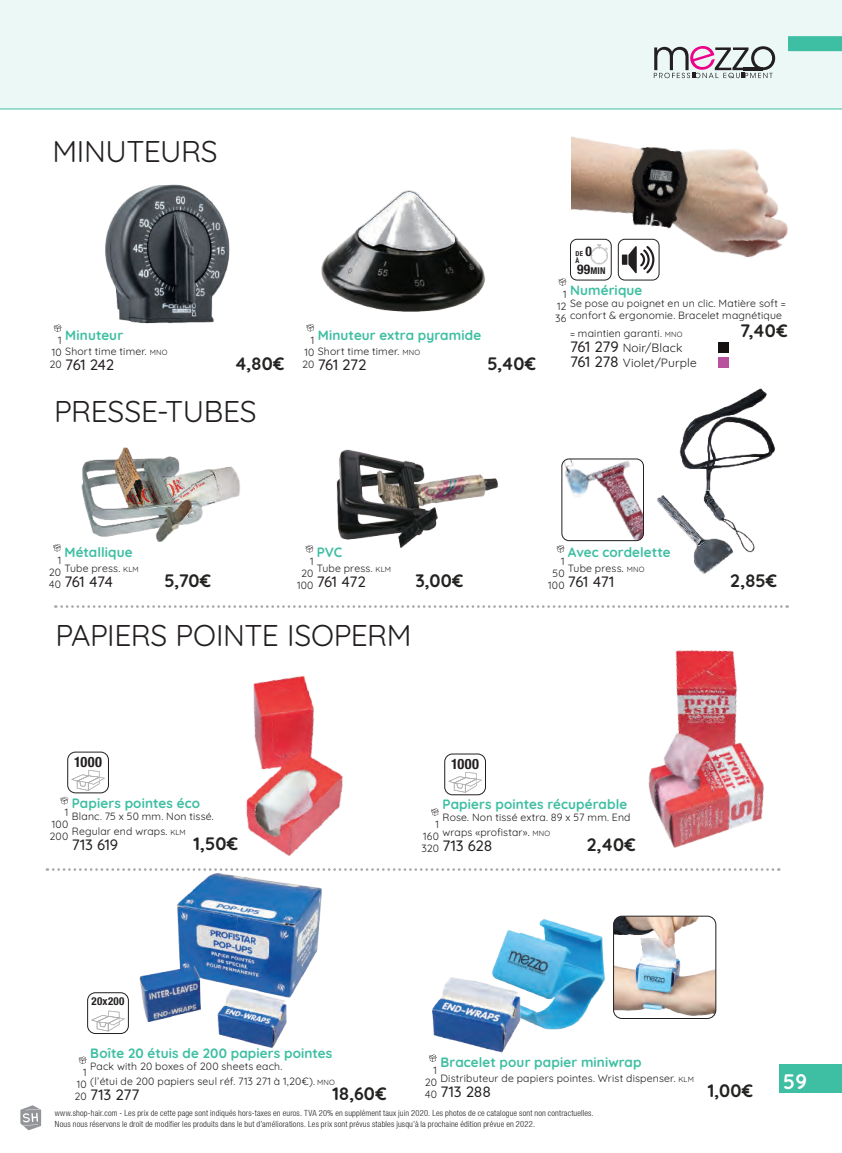
<style>
.page{position:relative;width:842px;height:1153px;background:#fff}
.page>*{position:absolute;margin:0;border:0;box-sizing:border-box;transform-origin:0 0}
.t1{font:300 30px "Quicksand";letter-spacing:-.01em;color:#231f20}
.t2{font:300 21px "Quicksand";color:#fff}
.t3{font:300 18px "Quicksand";letter-spacing:-.01em;color:#232322}
.t4{font:300 15px "Quicksand";letter-spacing:-.025em;color:#231f20}
.t5{font:700 condensed 14.25px "Helvetica Neue LT Std";letter-spacing:.025em;color:#231f20}
.t6{font:300 13.5px "Quicksand";letter-spacing:.01em;color:#3ebea2}
.t7{font:300 12px/15px "Quicksand";letter-spacing:.01em;color:#231f20}
.t8{font:700 condensed 10.95px "Helvetica Neue LT Std";letter-spacing:.03em;color:#231f20}
.t9{font:300 10.5px/12px "Quicksand";letter-spacing:.015em;color:#231f20;text-align:justify}
.t10{font:700 condensed 9.3px "Helvetica Neue LT Std";color:#231f20}
.t11{font:300 condensed 8.4px/10.5px "Helvetica Neue LT";letter-spacing:.02em;color:#231f20}
.t12{font:700 condensed 6.75px/7.4px "Helvetica Neue LT Std";color:#231f20}
.s1{font-size:7.5px}
.s2{font-size:13.35px}
.s3{font-size:15px}
</style>
<div class="page">
<hr style="left:0;top:109px;width:842px;height:1px;background:#3ebea2">
<div style="left:0;top:0;width:842px;height:108px;background:#ecf8f5"></div>
<div style="left:779px;top:1063px;width:63px;height:29px;background:#3ebea2"></div>
<div style="left:788px;top:36px;width:54px;height:15px;background:#3ebea2"></div>
<svg style="left:20px;top:1105px;width:21px;height:25px"></svg>
<svg style="left:54px;top:324px;width:8px;height:8px"></svg>
<svg style="left:306px;top:324px;width:8px;height:7px"></svg>
<img style="left:81px;top:447px;width:159px;height:95px">
<img style="left:657px;top:388px;width:118px;height:186px">
<img style="left:336px;top:449px;width:163px;height:99px">
<img style="left:562px;top:459px;width:81px;height:81px">
<div style="left:562px;top:458px;width:82px;height:83px;border:1px solid #231f20;border-radius:7px"></div>
<img style="left:571px;top:136px;width:217px;height:132px">
<div style="left:570px;top:239px;width:41px;height:41px;background:#fff;border-radius:8px"></div>
<div style="left:570px;top:239px;width:41px;height:41px;border:1px solid #231f20;border-radius:7px"></div>
<svg style="left:590px;top:244px;width:18px;height:20px"></svg>
<div style="left:622px;top:254px;width:5px;height:11px;background:#231f20"></div>
<svg style="left:628px;top:246px;width:26px;height:27px"></svg>
<div style="left:618px;top:239px;width:41px;height:41px;border:1px solid #231f20;border-radius:7px"></div>
<div style="left:444px;top:753px;width:42px;height:42px;border:1px solid #231f20;border-radius:8px"></div>
<svg style="left:448px;top:772px;width:34px;height:20px"></svg>
<img style="left:648px;top:650px;width:116px;height:198px">
<div style="left:68px;top:751px;width:41px;height:42px;border:1px solid #231f20;border-radius:8px"></div>
<svg style="left:71px;top:770px;width:34px;height:20px"></svg>
<img style="left:246px;top:675px;width:97px;height:181px">
<img style="left:492px;top:919px;width:113px;height:111px">
<img style="left:613px;top:917px;width:103px;height:101px">
<div style="left:613px;top:915px;width:103px;height:103px;border:1px solid #231f20;border-radius:8px"></div>
<img style="left:133px;top:870px;width:196px;height:178px">
<img style="left:428px;top:972px;width:105px;height:86px">
<div style="left:87px;top:992px;width:42px;height:41px;border:1px solid #231f20;border-radius:8px"></div>
<svg style="left:91px;top:1010px;width:34px;height:21px"></svg>
<svg style="left:60px;top:796px;width:8px;height:8px"></svg>
<svg style="left:79px;top:1056px;width:8px;height:7px"></svg>
<svg style="left:429px;top:1054px;width:8px;height:7px"></svg>
<svg style="left:431px;top:808px;width:8px;height:7px"></svg>
<svg style="left:53px;top:544px;width:8px;height:7px"></svg>
<svg style="left:305px;top:545px;width:9px;height:7px"></svg>
<svg style="left:556px;top:545px;width:9px;height:7px"></svg>
<div style="left:718px;top:342px;width:11px;height:10px;background:#141311"></div>
<div style="left:718px;top:357px;width:11px;height:10px;background:#b953a0"></div>
<svg style="left:558px;top:278px;width:9px;height:8px"></svg>
<img style="left:105px;top:184px;width:125px;height:140px">
<img style="left:321px;top:190px;width:165px;height:122px">
<svg style="left:55px;top:605px;width:726px;height:3px"></svg>
<svg style="left:47px;top:868px;width:732px;height:2px"></svg>
<svg style="left:654px;top:46px;width:121px;height:32px;background:#b8b1b8"></svg>
<h1 class="t1" style="left:52px;top:128px;width:167px">MINUTEURS</h1>
<p class="t6" style="left:65px;top:325px;width:59px">Minuteur</p>
<p class="t9" style="left:52px;top:344px;width:117px">10 Short time timer. <span class="s1">MNO</span></p>
<h3 class="t4" style="left:65px;top:353px;width:50px">761 242</h3>
<h3 class="t3" style="left:235px;top:350px;width:51px">4,80€</h3>
<p class="t9" style="left:58px;top:333px;width:5px">1</p>
<p class="t9" style="left:50px;top:357px;width:14px">20</p>
<h1 class="t1" style="left:54px;top:388px;width:204px">PRESSE-TUBES</h1>
<p class="t6" style="left:318px;top:324px;width:165px">Minuteur extra pyramide</p>
<p class="t9" style="left:304px;top:344px;width:117px">10 Short time timer. <span class="s1">MNO</span></p>
<h3 class="t4" style="left:318px;top:353px;width:50px">761 272</h3>
<h3 class="t3" style="left:487px;top:349px;width:50px">5,40€</h3>
<p class="t9" style="left:311px;top:332px;width:5px">1</p>
<p class="t9" style="left:302px;top:356px;width:14px">20</p>
<p class="t12" style="left:576px;top:249px;width:18px">DE <span class="s2">0<br></span>À</p>
<p class="t10" style="left:577px;top:265px;width:30px"><span class="s2">99</span>MIN</p>
<p class="t6" style="left:570px;top:280px;width:74px">Numérique</p>
<p class="t9" style="left:570px;top:296px;width:217px">Se pose au poignet en un clic. Matière soft = confort &amp; ergonomie. Bracelet magnétique</p>
<p class="t9" style="left:570px;top:326px;width:114px">= maintien garanti. <span class="s1">MNO</span></p>
<h3 class="t3" style="left:740px;top:317px;width:49px">7,40€</h3>
<p class="t7" style="left:570px;top:339px;width:128px"><span class="s3">761 279</span> Noir/Black<br><span class="s3">761 278</span> Violet/Purple</p>
<p class="t9" style="left:555px;top:287px;width:13px;text-indent:8px">1<br>12<br>36</p>
<p class="t6" style="left:64px;top:541px;width:70px">Métallique</p>
<p class="t9" style="left:64px;top:561px;width:76px">Tube press. <span class="s1">KLM</span></p>
<h3 class="t4" style="left:64px;top:570px;width:50px">761 474</h3>
<h3 class="t3" style="left:164px;top:566px;width:48px">5,70€</h3>
<p class="t9" style="left:49px;top:552px;width:14px;text-indent:9px">1<br>20<br>40</p>
<p class="t6" style="left:317px;top:541px;width:27px">PVC</p>
<p class="t9" style="left:317px;top:561px;width:76px">Tube press. <span class="s1">KLM</span></p>
<h3 class="t4" style="left:317px;top:570px;width:51px">761 472</h3>
<h3 class="t3" style="left:415px;top:566px;width:50px">3,00€</h3>
<p class="t9" style="left:297px;top:553px;width:18px;text-align:right">1<br>20<br>100</p>
<h1 class="t1" style="left:56px;top:611px;width:358px">PAPIERS POINTE ISOPERM</h1>
<h3 class="t5" style="left:74px;top:753px;width:29px">1000</h3>
<h3 class="t5" style="left:451px;top:754px;width:29px">1000</h3>
<p class="t6" style="left:568px;top:541px;width:104px">Avec cordelette</p>
<p class="t9" style="left:568px;top:561px;width:78px">Tube press. <span class="s1">MNO</span></p>
<h3 class="t4" style="left:568px;top:570px;width:48px">761 471</h3>
<h3 class="t3" style="left:730px;top:566px;width:48px">2,85€</h3>
<p class="t9" style="left:548px;top:553px;width:18px;text-align:right">1<br>50<br>100</p>
<p class="t6" style="left:72px;top:792px;width:130px">Papiers pointes éco</p>
<p class="t9" style="left:72px;top:807px;width:143px;line-height:15px">Blanc. 75 x 50 mm. Non tissé.<br>Regular end wraps. <span class="s1">KLM</span></p>
<h3 class="t4" style="left:72px;top:832px;width:48px">713 619</h3>
<h3 class="t3" style="left:193px;top:829px;width:46px">1,50€</h3>
<p class="t9" style="left:50px;top:805px;width:20px;text-indent:15px">1<br>100<br>200</p>
<p class="t6" style="left:443px;top:793px;width:186px">Papiers pointes récupérable</p>
<p class="t9" style="left:443px;top:808px;width:190px;line-height:15px">Rose. Non tissé extra. 89 x 57 mm. End wraps «profistar». <span class="s1">MNO</span></p>
<h3 class="t4" style="left:443px;top:833px;width:51px">713 628</h3>
<h3 class="t3" style="left:587px;top:830px;width:50px">2,40€</h3>
<p class="t9" style="left:422px;top:817px;width:19px;text-indent:14px">1<br>160<br>320</p>
<p class="t8" style="left:91px;top:994px;width:35px">20x200</p>
<p class="t6" style="left:90px;top:1042px;width:244px">Boîte 20 étuis de 200 papiers pointes</p>
<p class="t9" style="left:90px;top:1057px;width:246px;line-height:15px">Pack with 20 boxes of 200 sheets each.<br>(l’étui de 200 papiers seul réf. 713 271 à 1,20€). <span class="s1">MNO</span></p>
<h3 class="t4" style="left:90px;top:1082px;width:51px">713 277</h3>
<h3 class="t3" style="left:332px;top:1079px;width:56px">18,60€</h3>
<p class="t9" style="left:75px;top:1065px;width:14px;text-indent:9px">1<br>10<br>20</p>
<p class="t6" style="left:440px;top:1051px;width:203px">Bracelet pour papier miniwrap</p>
<p class="t9" style="left:440px;top:1071px;width:255px">Distributeur de papiers pointes. Wrist dispenser. <span class="s1">KLM</span></p>
<h3 class="t4" style="left:440px;top:1080px;width:52px">713 288</h3>
<h3 class="t3" style="left:708px;top:1076px;width:47px">1,00€</h3>
<p class="t9" style="left:425px;top:1062px;width:14px;text-indent:9px">1<br>20<br>40</p>
<p class="t11" style="left:55px;top:1107px;width:540px">www.shop-hair.com - Les prix de cette page sont indiqués hors-taxes en euros. TVA 20% en supplément taux juin 2020. Les photos de ce catalogue sont non contractuelles.<br>Nous nous réservons le droit de modifier les produits dans le but d’améliorations. Les prix sont prévus stables jusqu’à la prochaine édition prévue en 2022.</p>
<h2 class="t2" style="left:779px;top:1065px;width:30px">5959</h2>
</div>
